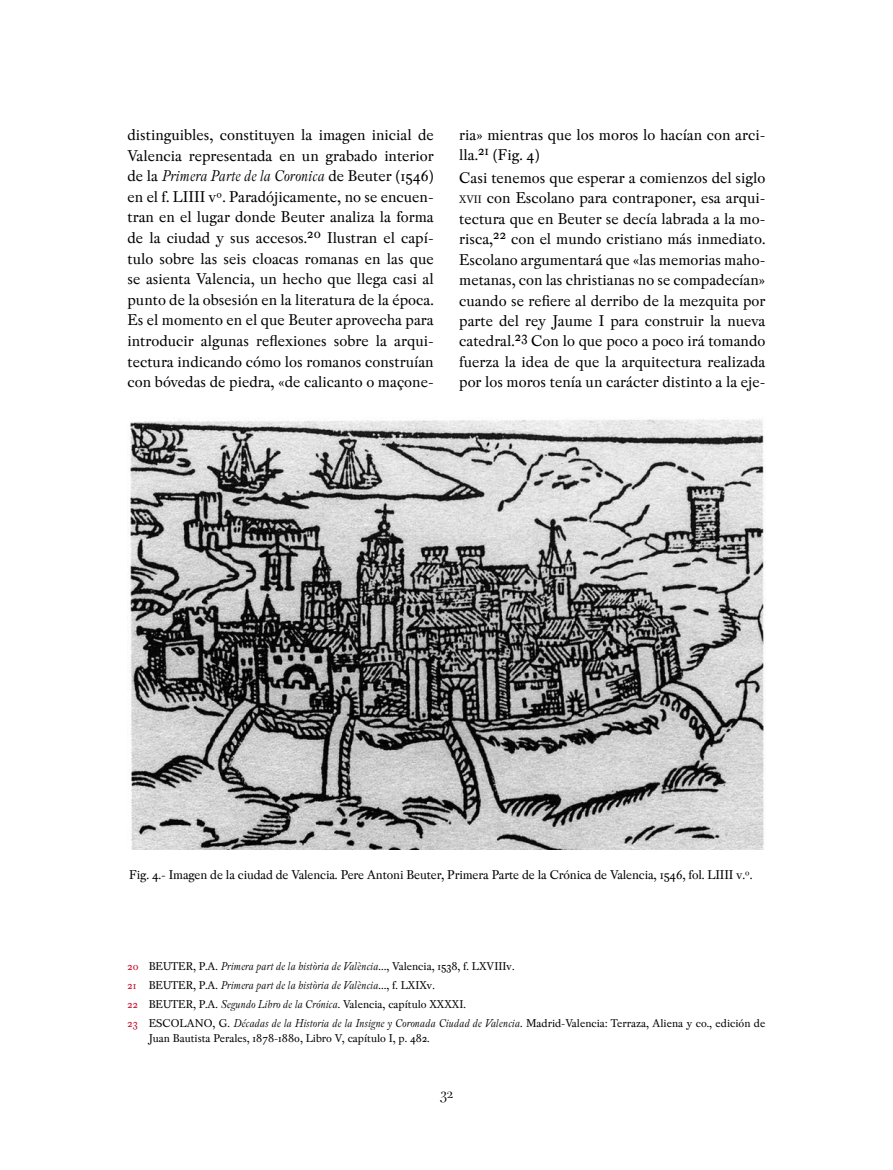
<style>
.page{position:relative;width:893px;height:1170px;background:#fff}
.page>*{position:absolute;margin:0;border:0;box-sizing:border-box;transform-origin:0 0}
.t1{font:18px "Peleguer";color:#000}
.t2{font:16.5px/20.5px "Pradell";color:#000;text-align:justify}
.t3{font:13.5px "Pradell";letter-spacing:-.01em;color:#000}
.t4{font:12px/19.2px "Pradell";color:#000}
.s1{font-style:italic}
.s2{font-size:11.55px}
.s3{color:#c4112f}
</style>
<div class="page">
<img style="left:130px;top:419px;width:634px;height:430px">
<p class="t2" style="left:128px;top:124px;width:308px">distinguibles, constituyen la imagen inicial de Valencia representada en un grabado interior de la <span class="s1">Primera Parte de la Coronica</span> de Beuter (1546) en el f. LIIII vº. Paradójicamente, no se encuen&shy;tran en el lugar donde Beuter analiza la forma de la ciudad y sus accesos.<sup>20</sup> Ilustran el capí&shy;tulo sobre las seis cloacas romanas en las que se asienta Valencia, un hecho que llega casi al punto de la obsesión en la literatura de la época.<br>Es el momento en el que Beuter aprovecha para introducir algunas reflexiones sobre la arqui&shy;tectura indicando cómo los romanos construían con bóvedas de piedra, «de calicanto o maçone-</p>
<p class="t2" style="left:459px;top:124px;width:308px">ria» mientras que los moros lo hacían con arci&shy;lla.<sup>21</sup> (Fig. 4)</p>
<p class="t2" style="left:459px;top:167px;width:308px">Casi tenemos que esperar a comienzos del siglo <span class="s2">xvii</span> con Escolano para contraponer, esa arqui&shy;tectura que en Beuter se decía labrada a la mo&shy;risca,<sup>22</sup> con el mundo cristiano más inmediato.<br>Escolano argumentará que «las memorias maho&shy;metanas, con las christianas no se compadecían» cuando se refiere al derribo de la mezquita por parte del rey Jaume I para construir la nueva catedral.<sup>23</sup> Con lo que poco a poco irá tomando fuerza la idea de que la arquitectura realizada por los moros tenía un carácter distinto a la eje-</p>
<p class="t3" style="left:129px;top:867px;width:625px">Fig. 4.- Imagen de la ciudad de Valencia. Pere Antoni Beuter, Primera Parte de la Crónica de Valencia, 1546, fol. LIIII v.º.</p>
<p class="t4" style="left:128px;top:956px;width:639px"><span class="s3">20</span> BEUTER, P.A. <span class="s1">Primera part de la història de València</span>…, Valencia, 1538, f. LXVIIIv.<br><span class="s3">21</span> BEUTER, P.A. <span class="s1">Primera part de la història de València</span>…, f. LXIXv.<br><span class="s3">22</span> BEUTER, P.A. <span class="s1">Segundo Libro de la Crónica</span>. Valencia, capítulo XXXXI.<br><span class="s3">23</span> ESCOLANO, G. <span class="s1">Décadas de la Historia de la Insigne y Coronada Ciudad de Valencia</span>. Madrid-Valencia: Terraza, Aliena y co., edición de</p>
<p class="t4" style="left:149px;top:1028px;width:282px">Juan Bautista Perales, 1878-1880, Libro V, capítulo I, p. 482.</p>
<p class="t1" style="left:440px;top:1083px;width:14px">32</p>
</div>
